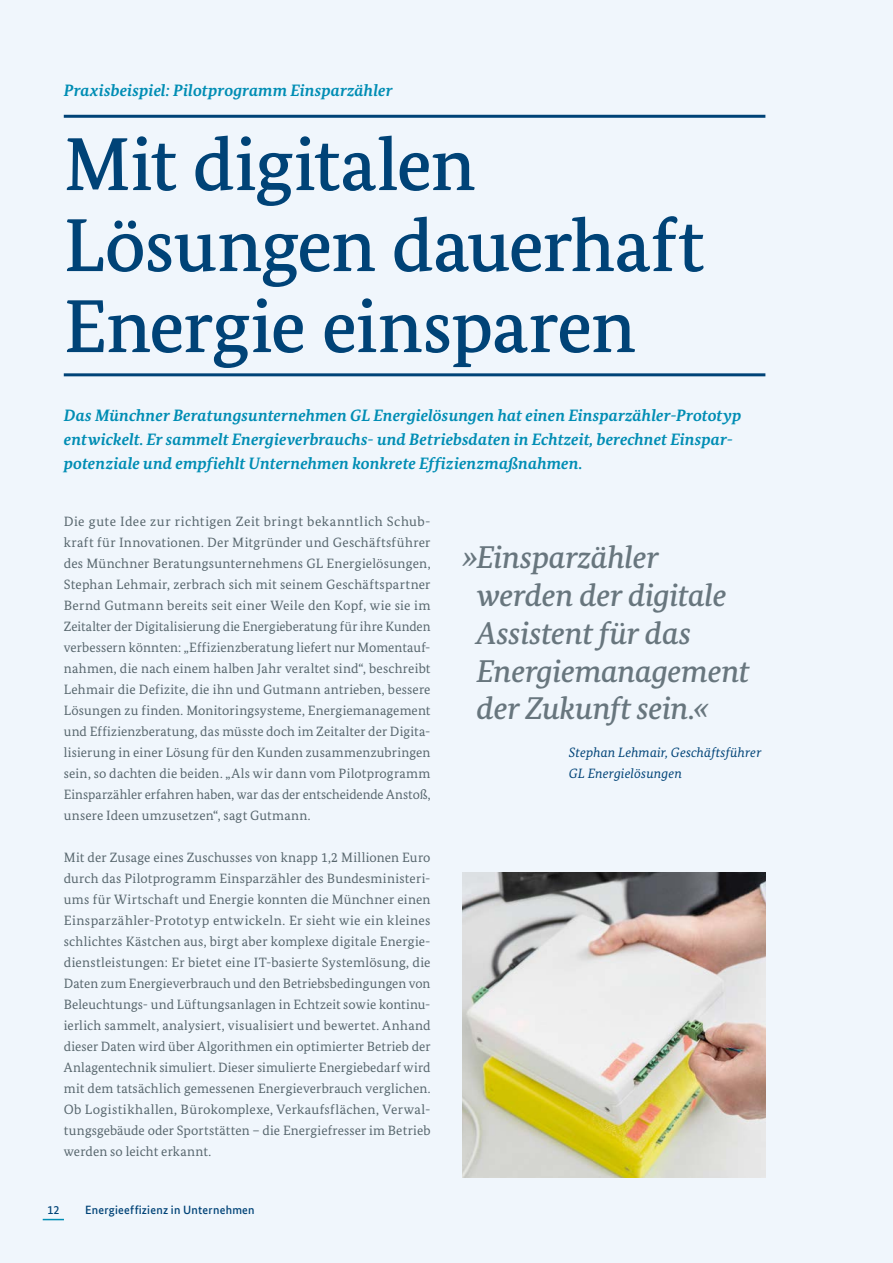
<style>
.page{position:relative;width:893px;height:1263px;background:#f0f6fc}
.page>*{position:absolute;margin:0;border:0;box-sizing:border-box;transform-origin:0 0}
.t1{font:500 75px/81px "Bundes Serif";letter-spacing:-.01em;color:#004377}
.t2{font:italic 500 31.5px/37.8px "Bundes Serif";letter-spacing:-.01em;color:#68767e}
.t3{font:italic 700 16.5px/24px "Bundes Serif";letter-spacing:.005em;color:#008db4}
.t4{font:13.5px/21px "Bundes Serif";letter-spacing:.01em;color:#57666d;text-align:justify}
.t5{font:italic 13.5px/21px "Bundes Serif";letter-spacing:.01em;color:#004377}
.t6{font:500 12px "Bundes Sans";letter-spacing:.02em;color:#004377}
</style>
<div class="page">
<hr style="left:64px;top:115px;width:701px;height:3px;background:#004377">
<hr style="left:64px;top:373px;width:701px;height:3px;background:#004377">
<img style="left:462px;top:873px;width:303px;height:304px">
<hr style="left:892px;top:337px;width:1px;height:840px;background:#b0adad">
<svg style="left:43px;top:1219px;width:21px;height:1px"></svg>
<p class="t3" style="left:64px;top:79px;width:330px">Praxisbeispiel: Pilotprogramm Einsparzähler</p>
<h2 class="t1" style="left:64px;top:123px;width:642px">Mit digitalen<br>Lösungen dauerhaft<br>Energie einsparen</h2>
<p class="t3" style="left:64px;top:403px;width:679px">Das Münchner Beratungsunternehmen GL Energielösungen hat einen Einsparzähler-Prototyp entwickelt. Er sammelt Energieverbrauchs- und Betriebsdaten in Echtzeit, berechnet Einspar&shy;potenziale und empfiehlt Unternehmen konkrete Effizienzmaßnahmen.</p>
<p class="t4" style="left:64px;top:511px;width:368px">Die gute Idee zur richtigen Zeit bringt bekanntlich Schub&shy;kraft für Innovationen. Der Mitgründer und Geschäftsführer des Münchner Beratungsunternehmens GL Energielösungen, Stephan Lehmair, zerbrach sich mit seinem Geschäftspartner Bernd Gutmann bereits seit einer Weile den Kopf, wie sie im Zeitalter der Digitalisierung die Energieberatung für ihre Kunden verbessern könnten: „Effizienzberatung liefert nur Momentauf&shy;nahmen, die nach einem halben Jahr veraltet sind“, beschreibt Lehmair die Defizite, die ihn und Gutmann antrieben, bessere Lösungen zu finden. Monitoringsysteme, Energiemanagement und Effizienzberatung, das müsste doch im Zeitalter der Digita&shy;lisierung in einer Lösung für den Kunden zusammenzubringen sein, so dachten die beiden. „Als wir dann vom Pilotprogramm Einsparzähler erfahren haben, war das der entscheidende Anstoß, unsere Ideen umzusetzen“, sagt Gutmann.</p>
<p class="t4" style="left:64px;top:847px;width:368px">Mit der Zusage eines Zuschusses von knapp 1,2 Millionen Euro durch das Pilotprogramm Einsparzähler des Bundesministeri&shy;ums für Wirtschaft und Energie konnten die Münchner einen Einsparzähler-Prototyp entwickeln. Er sieht wie ein kleines schlichtes Kästchen aus, birgt aber komplexe digitale Energie&shy;dienstleistungen: Er bietet eine IT-basierte Systemlösung, die Daten zum Energieverbrauch und den Betriebsbedingungen von Beleuchtungs- und Lüftungsanlagen in Echtzeit sowie kontinu&shy;ierlich sammelt, analysiert, visualisiert und bewertet. Anhand dieser Daten wird über Algorithmen ein optimierter Betrieb der Anlagentechnik simuliert. Dieser simulierte Energiebedarf wird mit dem tatsächlich gemessenen Energieverbrauch verglichen.<br>Ob Logistikhallen, Bürokomplexe, Verkaufsflächen, Verwal&shy;tungsgebäude oder Sportstätten – die Energiefresser im Betrieb werden so leicht erkannt.</p>
<p class="t6" style="left:47px;top:1202px;width:14px">12</p>
<p class="t6" style="left:85px;top:1202px;width:171px">Energieeffizienz in Unternehmen</p>
<p class="t2" style="left:477px;top:538px;width:274px;text-indent:-14px">»Einsparzähler werden der digitale<br>Assistent für das<br>Energiemanagement der Zukunft sein.«</p>
<p class="t5" style="left:569px;top:742px;width:194px">Stephan Lehmair, Geschäftsführer<br>GL Energielösungen</p>
</div>
